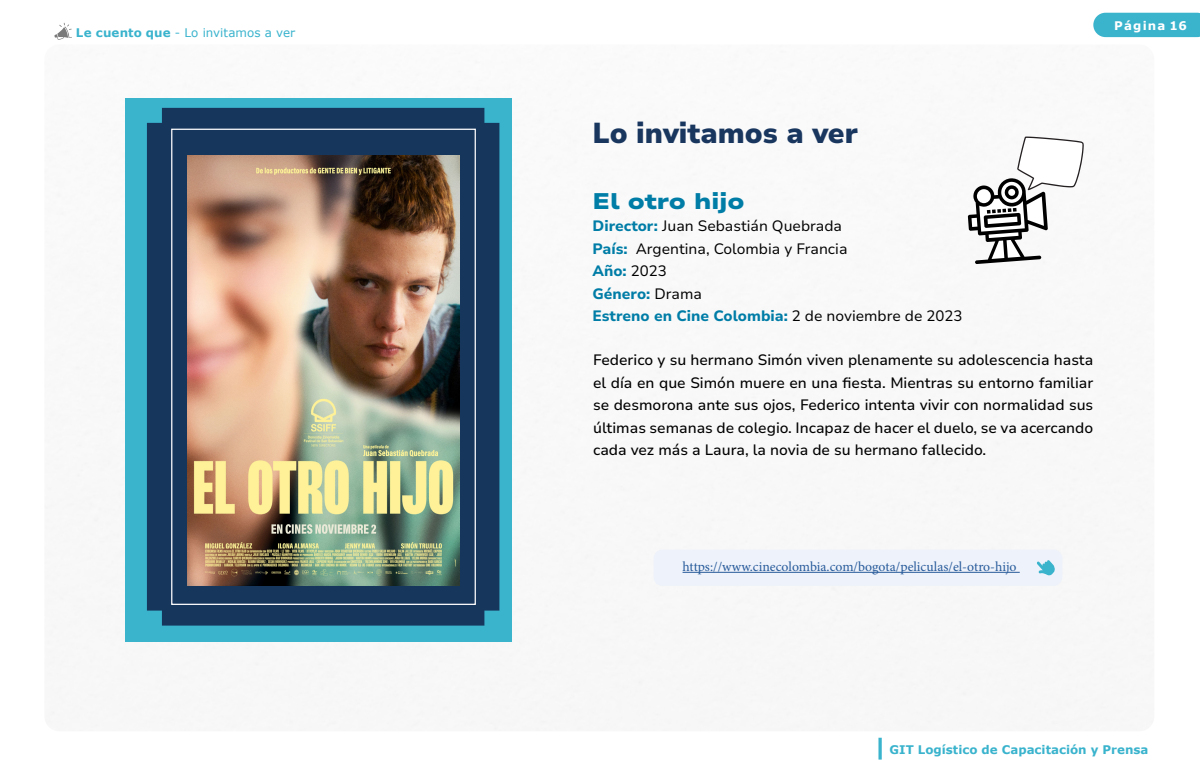
<style>
.page{position:relative;width:1200px;height:777px;background:#fff}
.page>*{position:absolute;margin:0;border:0;box-sizing:border-box;transform-origin:0 0}
.t1{font:700 30px "Verdana";color:#3ab3cd}
.t2{font:900 28.75px "Nunito Sans 10 pt";color:#19365f}
.t3{font:900 22.5px "Nunito Sans 10 pt Expanded";color:#007da7}
.t4{font:500 15px/22.5px "Nunito Sans 10 pt";color:#000;text-align:justify}
.t5{font:15px/22.5px "Nunito Sans 10 pt";color:#000}
.t6{font:13.75px "Minion Pro";color:#275b9b}
.t7{font:700 11.88px "Verdana";color:#3ab3cd}
.t8{font:11.88px "Verdana";letter-spacing:.005em;color:#3ab3cd}
.t9{font:700 11.88px "Verdana";letter-spacing:.1em;color:#fff}
.s1{font-weight:700}
.s2{font-weight:800;color:#007da7}
</style>
<div class="page">
<div style="left:1093px;top:13px;width:107px;height:24px;background:#3ab3cd"></div>
<svg style="left:54px;top:23px;width:18px;height:17px"></svg>
<div style="left:654px;top:549px;width:408px;height:36px;background:#eef2fa;border-radius:9px"></div>
<svg style="left:1037px;top:560px;width:18px;height:15px"></svg>
<svg style="left:968px;top:136px;width:116px;height:128px"></svg>
<hr style="left:683px;top:571px;width:337px;height:1px;background:#275b9b">
<div style="left:126px;top:98px;width:386px;height:543px;background:#3ab3cd"></div>
<div style="left:147px;top:108px;width:352px;height:517px;background:#17365c"></div>
<img style="left:188px;top:156px;width:271px;height:429px">
<div style="left:171px;top:129px;width:305px;height:475px;border:1px solid #fff"></div>
<p class="t8" style="left:76px;top:24px;width:221px"><span class="s1">Le cuento que</span> - Lo invitamos a ver</p>
<p class="t9" style="left:1114px;top:17px;width:74px">Página 16</p>
<h2 class="t2" style="left:592px;top:112px;width:267px">Lo invitamos a ver</h2>
<h3 class="t3" style="left:593px;top:184px;width:154px">El otro hijo</h3>
<p class="t5" style="left:593px;top:214px;width:371px"><span class="s2">Director:</span> Juan Sebastián Quebrada<br><span class="s2">País:</span> Argentina, Colombia y Francia<br><span class="s2">Año:</span> 2023<br><span class="s2">Género:</span> Drama<br><span class="s2">Estreno en Cine Colombia:</span> 2 de noviembre de 2023</p>
<p class="t4" style="left:593px;top:348px;width:502px">Federico y su hermano Simón viven plenamente su adolescencia hasta el día en que Simón muere en una fiesta. Mientras su entorno familiar se desmorona ante sus ojos, Federico intenta vivir con normalidad sus últimas semanas de colegio. Incapaz de hacer el duelo, se va acercando cada vez más a Laura, la novia de su hermano fallecido.</p>
<p class="t6" style="left:683px;top:557px;width:336px">https://www.cinecolombia.com/bogota/peliculas/el-otro-hijo</p>
<h1 class="t1" style="left:916px;top:737px;width:23px;rotate:90deg">_</h1>
<p class="t7" style="left:890px;top:741px;width:260px">GIT Logístico de Capacitación y Prensa</p>
</div>
